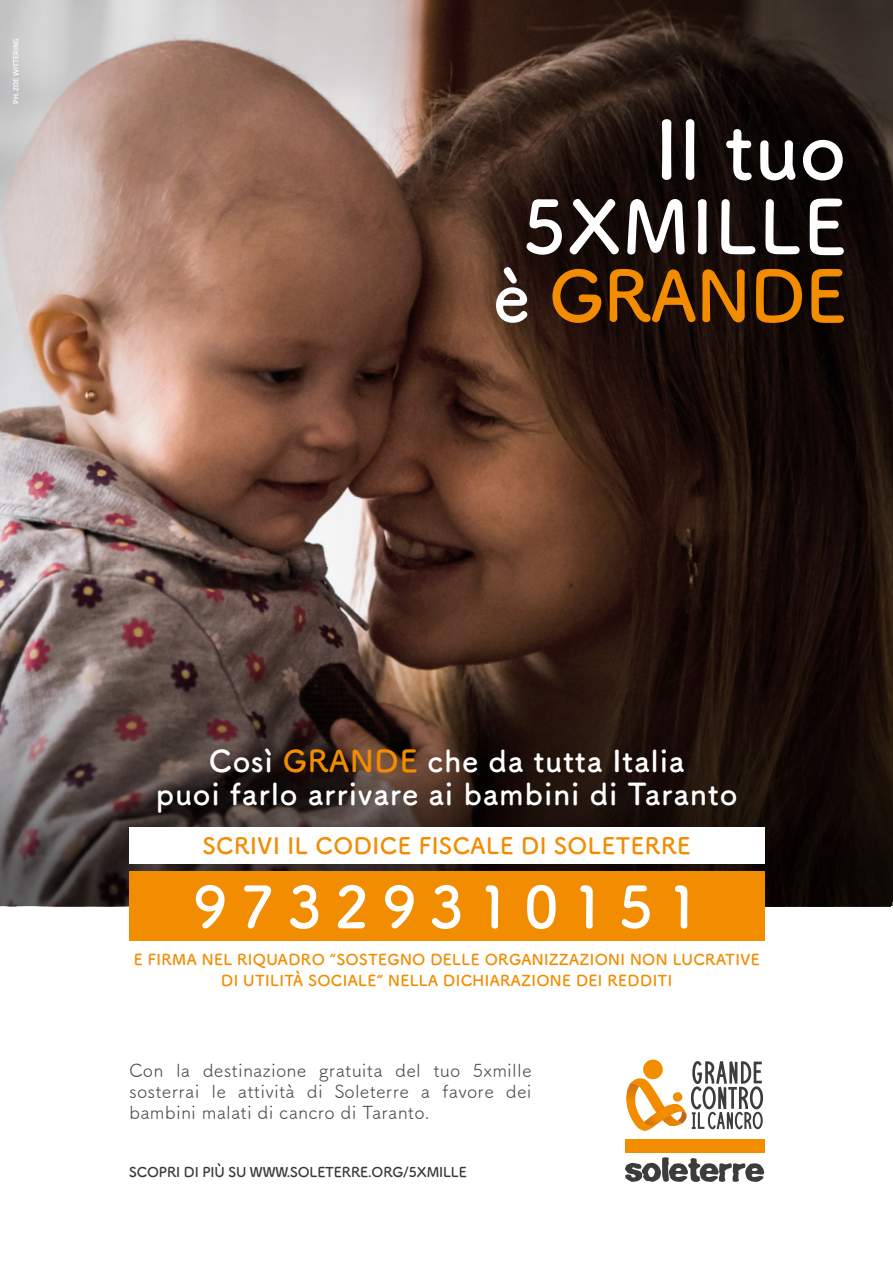
<style>
.page{position:relative;width:893px;height:1263px;background:#fff}
.page>*{position:absolute;margin:0;border:0;box-sizing:border-box;transform-origin:0 0}
.t1{font:700 80.25px "Tsuku A Rd Gothic";color:#fff}
.t2{font:700 73.05px "Tsuku A Rd Gothic";letter-spacing:.025em;color:#fff}
.t3{font:700 69.6px "Tsuku A Rd Gothic";letter-spacing:-.005em;color:#f28c00}
.t4{font:700 57px "Tsuku A Rd Gothic";letter-spacing:.23em;color:#fff}
.t5{font:700 30px/33px "Tsuku A Rd Gothic";letter-spacing:.025em;color:#fff;text-align:center}
.t6{font:700 22.5px "Tsuku A Rd Gothic";letter-spacing:.025em;color:#f28c00}
.t7{font:18px/21px "Tsuku A Rd Gothic";letter-spacing:.01em;color:#4a4a49;text-align:justify}
.t8{font:700 15px/21px "Tsuku A Rd Gothic";letter-spacing:.025em;color:#f28c00;text-align:center}
.t9{font:700 13.5px "Tsuku A Rd Gothic";letter-spacing:-.01em;color:#3a3938}
.t10{font:600 7.5px "Titillium Web";letter-spacing:.01em;color:#fff}
.s1{color:#fff}
.s2{color:#f28c00}
</style>
<div class="page">
<img style="left:0;top:0;width:893px;height:568px">
<svg style="left:0;top:568px;width:893px;height:338px;background:#3d2d27"></svg>
<div style="left:129px;top:827px;width:635px;height:37px;background:#fff"></div>
<div style="left:129px;top:871px;width:635px;height:70px;background:#f28c00"></div>
<svg style="left:626px;top:1059px;width:137px;height:72px"></svg>
<div style="left:625px;top:1139px;width:139px;height:14px;background:#f28c00"></div>
<svg style="left:625px;top:1157px;width:139px;height:25px"></svg>
<p class="t10" style="left:10px;top:104px;width:67px;rotate:-90deg">PH. ZOE WITTERING</p>
<h1 class="t1" style="left:655px;top:87px;width:193px">Il tuo</h1>
<h2 class="t2" style="left:523px;top:170px;width:325px">5XMILLE</h2>
<h3 class="t3" style="left:493px;top:241px;width:355px"><span class="s1">è</span> GRANDE</h3>
<h3 class="t5" style="left:156px;top:742px;width:583px">Così <span class="s2">GRANDE</span> che da tutta Italia<br>puoi farlo arrivare ai bambini di Taranto</h3>
<p class="t6" style="left:203px;top:828px;width:489px">SCRIVI IL CODICE FISCALE DI SOLETERRE</p>
<h3 class="t4" style="left:193px;top:862px;width:509px">97329310151</h3>
<p class="t8" style="left:134px;top:948px;width:627px">E FIRMA NEL RIQUADRO “SOSTEGNO DELLE ORGANIZZAZIONI NON LUCRATIVE<br>DI UTILITÀ SOCIALE” NELLA DICHIARAZIONE DEI REDDITI</p>
<p class="t7" style="left:129px;top:1059px;width:404px">Con la destinazione gratuita del tuo 5xmille sosterrai le attività di Soleterre a favore dei bambini malati di cancro di Taranto.</p>
<p class="t9" style="left:129px;top:1161px;width:339px">SCOPRI DI PIÙ SU WWW.SOLETERRE.ORG/5XMILLE</p>
</div>
